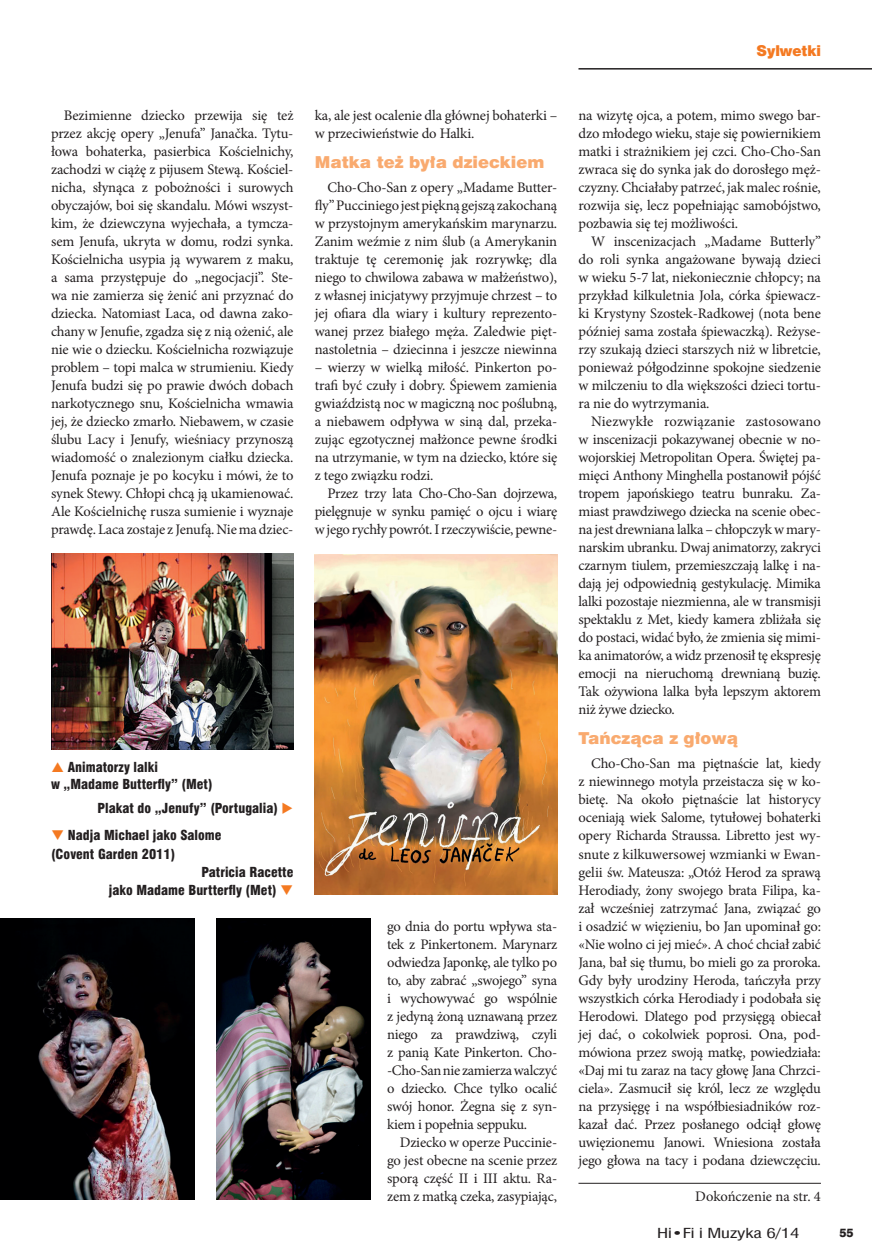
<style>
.page{position:relative;width:872px;height:1255px;background:#fff}
.page>*{position:absolute;margin:0;border:0;box-sizing:border-box;transform-origin:0 0}
.srodtytuly{font:16.5px "Swis 721 Blk EU";color:#f9aa6f}
.tekst{font:14.55px/18px "Minion Pro";letter-spacing:-.01em;color:#231f20;text-align:justify}
.t1{font:13.8px "Swis 721 Blk 2 EU";color:#f47921}
.podpis_do_ilustracji{font:13.5px/18px "Swis 721 Blk Cn EU";color:#231f20}
.t2{font:13.5px "Swis 721 Cn EU";letter-spacing:-.005em;color:#231f20;scale:1.4 1}
.t3{font:12px "Swis 721 Hv EU";color:#231f20}
.s1{color:#f47921}
</style>
<div class="page">
<hr style="left:578px;top:68px;width:294px;height:2px;background:#231f20">
<img style="left:217px;top:918px;width:153px;height:281px">
<img style="left:315px;top:554px;width:242px;height:340px">
<img style="left:0;top:918px;width:194px;height:281px">
<img style="left:51px;top:554px;width:242px;height:195px">
<hr style="left:578px;top:1182px;width:243px;height:1px;background:#231f20">
<p class="tekst" style="left:51px;top:106px;width:244px;text-indent:13px">Bezimienne dziecko przewija się też przez akcję opery „Jenufa” Janačka. Tytu&shy;łowa bohaterka, pasierbica Kościelnichy, zachodzi w ciążę z pijusem Stewą. Kościel&shy;nicha, słynąca z pobożności i surowych obyczajów, boi się skandalu. Mówi wszyst&shy;kim, że dziewczyna wyjechała, a tymcza&shy;sem Jenufa, ukryta w domu, rodzi synka.<br>Kościelnicha usypia ją wywarem z maku, a sama przystępuje do „negocjacji”. Ste&shy;wa nie zamierza się żenić ani przyznać do dziecka. Natomiast Laca, od dawna zako&shy;chany w Jenufie, zgadza się z nią ożenić, ale nie wie o dziecku. Kościelnicha rozwiązuje problem – topi malca w strumieniu. Kiedy Jenufa budzi się po prawie dwóch dobach narkotycznego snu, Kościelnicha wmawia jej, że dziecko zmarło. Niebawem, w czasie ślubu Lacy i Jenufy, wieśniacy przynoszą wiadomość o znalezionym ciałku dziecka.<br>Jenufa poznaje je po kocyku i mówi, że to synek Stewy. Chłopi chcą ją ukamienować.<br>Ale Kościelnichę rusza sumienie i wyznaje prawdę. Laca zostaje z Jenufą. Nie ma dziec-</p>
<p class="tekst" style="left:315px;top:106px;width:244px">ka, ale jest ocalenie dla głównej bohaterki – w przeciwieństwie do Halki.</p>
<p class="srodtytuly" style="left:315px;top:152px;width:231px">Matka też była dzieckiem</p>
<p class="tekst" style="left:315px;top:178px;width:244px;text-indent:13px">Cho-Cho-San z opery „Madame Butter&shy;fly” Pucciniego jest piękną gejszą zakochaną w przystojnym amerykańskim marynarzu.<br>Zanim weźmie z nim ślub (a Amerykanin traktuje tę ceremonię jak rozrywkę; dla niego to chwilowa zabawa w małżeństwo), z własnej inicjatywy przyjmuje chrzest – to jej ofiara dla wiary i kultury reprezento&shy;wanej przez białego męża. Zaledwie pięt&shy;nastoletnia – dziecinna i jeszcze niewinna</p>
<p class="tekst" style="left:315px;top:358px;width:244px">– wierzy w wielką miłość. Pinkerton po&shy;trafi być czuły i dobry. Śpiewem zamienia gwiaździstą noc w magiczną noc poślubną, a niebawem odpływa w siną dal, przeka&shy;zując egzotycznej małżonce pewne środki na utrzymanie, w tym na dziecko, które się z tego związku rodzi.</p>
<p class="tekst" style="left:315px;top:484px;width:244px;text-indent:13px">Przez trzy lata Cho-Cho-San dojrzewa, pielęgnuje w synku pamięć o ojcu i wiarę w jego rychły powrót. I rzeczywiście, pewne-</p>
<p class="podpis_do_ilustracji" style="left:51px;top:759px;width:163px;line-height:17px;text-indent:17px">Animatorzy lalki<br>w „Madame Butterfly” (Met)</p>
<p class="podpis_do_ilustracji" style="left:97px;top:800px;width:197px">Plakat do „Jenufy” (Portugalia) <span class="s1">◆</span></p>
<p class="podpis_do_ilustracji" style="left:51px;top:827px;width:172px"><span class="s1">❑</span> Nadja Michael jako Salome (Covent Garden 2011)</p>
<p class="podpis_do_ilustracji" style="left:109px;top:863px;width:186px;text-align:right">Patricia Racette<br>jako Madame Burtterfly (Met) <span class="s1">❑</span></p>
<p class="tekst" style="left:387px;top:916px;width:172px">go dnia do portu wpływa sta&shy;tek z Pinkertonem. Marynarz odwiedza Japonkę, ale tylko po to, aby zabrać „swojego” syna i wychowywać go wspólnie z jedyną żoną uznawaną przez niego za prawdziwą, czyli z panią Kate Pinkerton. Cho--Cho-San nie zamierza walczyć o dziecko. Chce tylko ocalić swój honor. Żegna się z syn&shy;kiem i popełnia seppuku.</p>
<p class="tekst" style="left:387px;top:1132px;width:172px;text-indent:13px">Dziecko w operze Puccinie&shy;go jest obecne na scenie przez sporą część II i III aktu. Ra&shy;zem z matką czeka, zasypiając,</p>
<p class="t1" style="left:756px;top:41px;width:66px">Sylwetki</p>
<p class="tekst" style="left:578px;top:106px;width:244px">na wizytę ojca, a potem, mimo swego bar&shy;dzo młodego wieku, staje się powiernikiem matki i strażnikiem jej czci. Cho-Cho-San zwraca się do synka jak do dorosłego męż&shy;czyzny. Chciałaby patrzeć, jak malec rośnie, rozwija się, lecz popełniając samobójstwo, pozbawia się tej możliwości.</p>
<p class="tekst" style="left:578px;top:232px;width:244px;text-indent:13px">W inscenizacjach „Madame Butterly” do roli synka angażowane bywają dzieci w wieku 5-7 lat, niekoniecznie chłopcy; na przykład kilkuletnia Jola, córka śpiewacz&shy;ki Krystyny Szostek-Radkowej (nota bene później sama została śpiewaczką). Reżyse&shy;rzy szukają dzieci starszych niż w libretcie, ponieważ półgodzinne spokojne siedzenie w milczeniu to dla większości dzieci tortu&shy;ra nie do wytrzymania.</p>
<p class="tekst" style="left:578px;top:412px;width:244px;text-indent:13px">Niezwykłe rozwiązanie zastosowano w inscenizacji pokazywanej obecnie w no&shy;wojorskiej Metropolitan Opera. Świętej pa&shy;mięci Anthony Minghella postanowił pójść tropem japońskiego teatru bunraku. Za&shy;miast prawdziwego dziecka na scenie obec&shy;na jest drewniana lalka – chłopczyk w mary&shy;narskim ubranku. Dwaj animatorzy, zakryci czarnym tiulem, przemieszczają lalkę i na&shy;dają jej odpowiednią gestykulację. Mimika lalki pozostaje niezmienna, ale w transmisji spektaklu z Met, kiedy kamera zbliżała się do postaci, widać było, że zmienia się mimi&shy;ka animatorów, a widz przenosił tę ekspresję emocji na nieruchomą drewnianą buzię.<br>Tak ożywiona lalka była lepszym aktorem niż żywe dziecko.</p>
<p class="srodtytuly" style="left:578px;top:728px;width:161px">Tańcząca z głową</p>
<p class="tekst" style="left:578px;top:754px;width:244px;text-indent:13px">Cho-Cho-San ma piętnaście lat, kiedy z niewinnego motyla przeistacza się w ko&shy;bietę. Na około piętnaście lat historycy oceniają wiek Salome, tytułowej bohaterki opery Richarda Straussa. Libretto jest wy&shy;snute z kilkuwersowej wzmianki w Ewan&shy;gelii św. Mateusza: „Otóż Herod za sprawą Herodiady, żony swojego brata Filipa, ka&shy;zał wcześniej zatrzymać Jana, związać go i osadzić w więzieniu, bo Jan upominał go: «Nie wolno ci jej mieć». A choć chciał zabić Jana, bał się tłumu, bo mieli go za proroka.<br>Gdy były urodziny Heroda, tańczyła przy wszystkich córka Herodiady i podobała się Herodowi. Dlatego pod przysięgą obiecał jej dać, o cokolwiek poprosi. Ona, pod&shy;mówiona przez swoją matkę, powiedziała: «Daj mi tu zaraz na tacy głowę Jana Chrzci&shy;ciela». Zasmucił się król, lecz ze względu na przysięgę i na współbiesiadników roz&shy;kazał dać. Przez posłanego odciął głowę uwięzionemu Janowi. Wniesiona została jego głowa na tacy i podana dziewczęciu.</p>
<p class="tekst" style="left:695px;top:1186px;width:127px">Dokończenie na str. 4</p>
<p class="t2" style="left:657px;top:1224px;width:103px">Hi•Fi i Muzyka 6/14</p>
<p class="t3" style="left:839px;top:1225px;width:16px">55</p>
</div>
